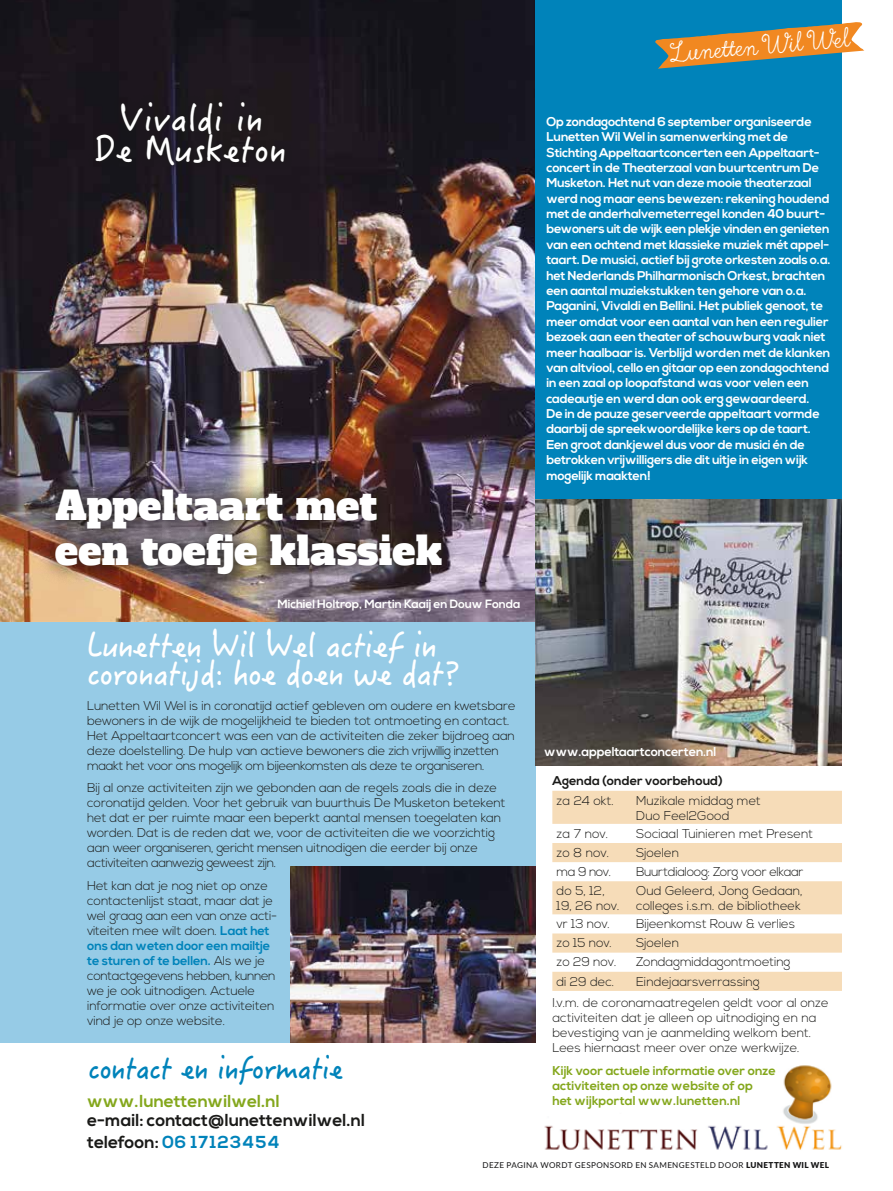
<style>
.page{position:relative;width:893px;height:1191px;background:#fff}
.page>*{position:absolute;margin:0;border:0;box-sizing:border-box;transform-origin:0 0}
.t1{font:39px/45px "Alfa Slab One";letter-spacing:.01em;color:#fff}
.t2{font:36px/31.5px "Hanzi Pen TC W5";color:#fff;text-align:center}
.t3{font:33px/27.8px "Hanzi Pen TC W5";letter-spacing:-.025em;color:#fff}
.t4{font:33px "True North Script";color:#fff}
.t5{font:30px "Hanzi Pen TC W5";letter-spacing:-.025em;color:#0083ba}
.t6{font:700 17.4px/21.1px "Nexa";color:#1a1a18}
.t7{font:700 17.4px "Nexa";color:#84a71c}
.t8{font:300 12.75px/15px "Nexa";letter-spacing:-.01em;color:#1a1a18}
.t9{font:700 12.75px/15.5px "Nexa";letter-spacing:-.02em;color:#fff}
.t10{font:700 12.75px/15px "Nexa";color:#84a71c}
.t11{font:300 12.75px "Nexa";letter-spacing:-.03em;color:#1a1a18}
.t12{font:700 12.75px "Nexa";color:#1a1a18}
.t13{font:700 12px "Nexa";letter-spacing:-.01em;color:#fff}
.t14{font:8.1px "Lato";letter-spacing:.045em;color:#141415}
.s1{font-weight:700;color:#0083ba}
.s2{color:#0083ba}
.s3{font-weight:900}
</style>
<div class="page">
<div style="left:0;top:621px;width:536px;height:421px;background:#96cbe6"></div>
<img style="left:0;top:0;width:536px;height:621px">
<div style="left:88px;top:94px;width:204px;height:79px;background:#1a1a18"></div>
<img style="left:544px;top:1065px;width:298px;height:85px">
<div style="left:36px;top:469px;width:426px;height:125px;background:#1a1a18;opacity:.75"></div>
<svg style="left:552px;top:790px;width:290px;height:201px;fill:#f6dcb8"></svg>
<img style="left:291px;top:867px;width:245px;height:175px">
<div style="left:536px;top:0;width:306px;height:655px;background:#0083ba"></div>
<img style="left:536px;top:500px;width:306px;height:265px">
<svg style="left:655px;top:22px;width:210px;height:47px"></svg>
<h2 class="t2" style="left:95px;top:101px;width:193px">Vivaldi in<br>De Musketon</h2>
<h1 class="t1" style="left:55px;top:483px;width:388px">Appeltaart met een toefje klassiek</h1>
<p class="t13" style="left:277px;top:597px;width:244px">Michiel Holtrop, Martin Kaaij en Douw Fonda</p>
<h3 class="t3" style="left:87px;top:631px;width:375px">Lunetten Wil Wel actief in coronatijd: hoe doen we dat?</h3>
<p class="t8" style="left:87px;top:698px;width:430px">Lunetten Wil Wel is in coronatijd actief gebleven om oudere en kwetsbare bewoners in de wijk de mogelijkheid te bieden tot ontmoeting en contact.<br>Het Appeltaartconcert was een van de activiteiten die zeker bijdroeg aan deze doelstelling. De hulp van actieve bewoners die zich vrijwillig inzetten maakt het voor ons mogelijk om bijeenkomsten als deze te organiseren.</p>
<p class="t8" style="left:87px;top:781px;width:420px">Bij al onze activiteiten zijn we gebonden aan de regels zoals die in deze coronatijd gelden. Voor het gebruik van buurthuis De Musketon betekent het dat er per ruimte maar een beperkt aantal mensen toegelaten kan worden. Dat is de reden dat we, voor de activiteiten die we voorzichtig aan weer organiseren, gericht mensen uitnodigen die eerder bij onze activiteiten aanwezig geweest zijn.</p>
<p class="t8" style="left:87px;top:878px;width:192px">Het kan dat je nog niet op onze contactenlijst staat, maar dat je wel graag aan een van onze acti&shy;viteiten mee wilt doen. <span class="s1">Laat het ons dan weten door een mailtje te sturen of te bellen.</span> Als we je contactgegevens hebben, kunnen we je ook uitnodigen. Actuele informatie over onze activiteiten vind je op onze website.</p>
<h3 class="t5" style="left:88px;top:1048px;width:257px">contact en informatie</h3>
<h3 class="t7" style="left:87px;top:1091px;width:194px">www.lunettenwilwel.nl</h3>
<h3 class="t6" style="left:87px;top:1110px;width:279px">e-mail: contact@lunettenwilwel.nl telefoon: <span class="s2">06 17123454</span></h3>
<h3 class="t4" style="left:668px;top:35px;width:182px;rotate:-5deg">Lunett en Wil Wel</h3>
<p class="t9" style="left:546px;top:114px;width:286px">Op zondagochtend 6 september organiseerde Lunetten Wil Wel in samenwerking met de Stichting Appeltaartconcerten een Appeltaart&shy;concert in de Theaterzaal van buurtcentrum De Musketon. Het nut van deze mooie theaterzaal werd nog maar eens bewezen: rekening houdend met de anderhalvemeterregel konden 40 buurt&shy;bewoners uit de wijk een plekje vinden en genieten van een ochtend met klassieke muziek mét appel&shy;taart. De musici, actief bij grote orkesten zoals o.a. het Nederlands Philharmonisch Orkest, brachten een aantal muziekstukken ten gehore van o.a.<br>Paganini, Vivaldi en Bellini. Het publiek genoot, te meer omdat voor een aantal van hen een regulier bezoek aan een theater of schouwburg vaak niet meer haalbaar is. Verblijd worden met de klanken van altviool, cello en gitaar op een zondagochtend in een zaal op loopafstand was voor velen een cadeautje en werd dan ook erg gewaardeerd.<br>De in de pauze geserveerde appeltaart vormde daarbij de spreekwoordelijke kers op de taart.<br>Een groot dankjewel dus voor de musici én de betrokken vrijwilligers die dit uitje in eigen wijk mogelijk maakten!</p>
<p class="t9" style="left:544px;top:744px;width:173px">www.appeltaartconcerten.nl</p>
<p class="t12" style="left:552px;top:773px;width:172px">Agenda (onder voorbehoud)</p>
<p class="t8" style="left:557px;top:793px;width:59px">za 24 okt.</p>
<p class="t8" style="left:636px;top:793px;width:126px">Muzikale middag met<br>Duo Feel2Good</p>
<p class="t8" style="left:557px;top:826px;width:53px">za 7 nov.</p>
<p class="t8" style="left:636px;top:826px;width:179px">Sociaal Tuinieren met Present</p>
<p class="t8" style="left:557px;top:845px;width:54px">zo 8 nov.</p>
<p class="t8" style="left:636px;top:845px;width:44px">Sjoelen</p>
<p class="t8" style="left:557px;top:864px;width:56px">ma 9 nov.</p>
<p class="t11" style="left:636px;top:864px;width:169px">Buurtdialoog: Zorg voor elkaar</p>
<p class="t8" style="left:557px;top:883px;width:64px">do 5, 12,<br>19, 26 nov.</p>
<p class="t8" style="left:636px;top:883px;width:168px">Oud Geleerd, Jong Gedaan, colleges i.s.m. de bibliotheek</p>
<p class="t8" style="left:557px;top:917px;width:55px">vr 13 nov.</p>
<p class="t8" style="left:636px;top:917px;width:160px">Bijeenkomst Rouw &amp; verlies</p>
<p class="t8" style="left:557px;top:936px;width:57px">zo 15 nov.</p>
<p class="t8" style="left:636px;top:936px;width:44px">Sjoelen</p>
<p class="t8" style="left:557px;top:955px;width:61px">zo 29 nov.</p>
<p class="t8" style="left:636px;top:955px;width:156px">Zondagmiddagontmoeting</p>
<p class="t8" style="left:557px;top:974px;width:59px">di 29 dec.</p>
<p class="t8" style="left:552px;top:971px;width:278px;line-height:21.8px;text-indent:84px">Eindejaarsverrassing<br>I.v.m. de coronamaatregelen geldt voor al onze</p>
<p class="t8" style="left:552px;top:1011px;width:266px">activiteiten dat je alleen op uitnodiging en na bevestiging van je aanmelding welkom bent.<br>Lees hiernaast meer over onze werkwijze.</p>
<p class="t10" style="left:552px;top:1063px;width:225px">Kijk voor actuele informatie over onze activiteiten op onze website of op<br>het wijkportal www.lunetten.nl</p>
<p class="t14" style="left:483px;top:1158px;width:348px">DEZE PAGINA WORDT GESPONSORD EN SAMENGESTELD DOOR <span class="s3">LUNETTEN WIL WEL</span></p>
</div>
